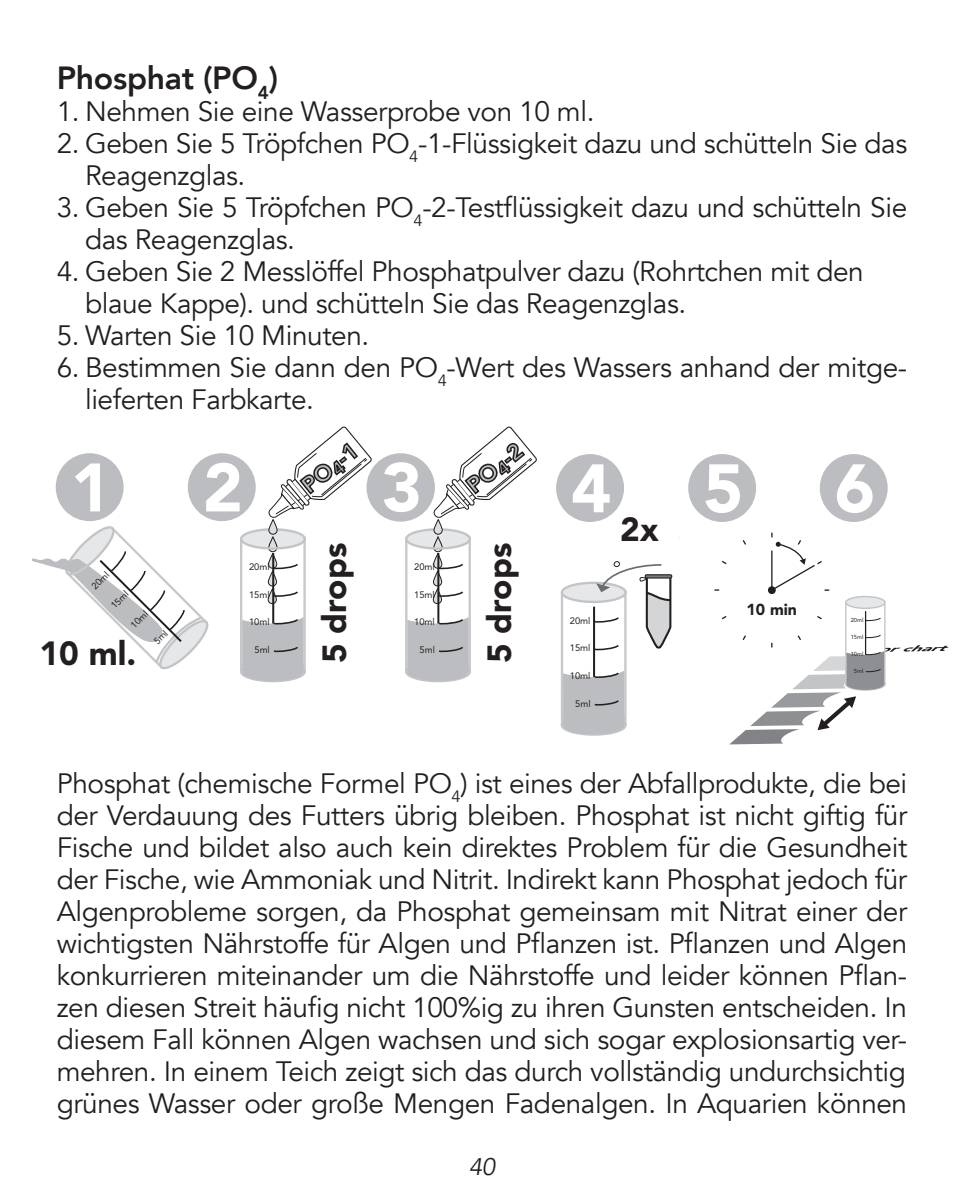
<style>
.page{position:relative;width:964px;height:1191px;background:#fff}
.page>*{position:absolute;margin:0;border:0;box-sizing:border-box;transform-origin:0 0}
.t1{font:900 68px "Avenir LT Std";color:#fff}
.t2{font:900 67.6px "Avenir LT Std";color:#fff}
.t3{font:900 33.2px "Avenir LT Std";color:#231f20}
.t4{font:800 32px "Avenir";letter-spacing:-.01em;color:#231f20}
.t5{font:28px/32px "Avenir";letter-spacing:-.015em;color:#231f20}
.t6{font:italic 24px "Avenir";color:#231f20}
.t7{font:900 22.8px "Avenir LT Std";color:#bbbcbf}
.t8{font:900 16px "Avenir LT Std";color:#231f20}
.t9{font:9.2px "Avenir LT Std";color:#231f20}
.t10{font:5.6px "Avenir LT Std";color:#231f20}
</style>
<div class="page">
<div style="left:845px;top:601px;width:40px;height:83px;border:1px solid #c7c8ca"></div>
<div style="left:846px;top:596px;width:39px;height:12px;background:#e6e7e9;border-radius:50%"></div>
<div style="left:845px;top:596px;width:40px;height:13px;border:1px solid #c3c4c7;border-radius:50%"></div>
<hr style="left:865px;top:611px;width:1px;height:70px;background:#231f20">
<svg style="left:866px;top:617px;width:15px;height:4px"></svg>
<svg style="left:742px;top:540px;width:4px;height:5px"></svg>
<svg style="left:722px;top:560px;width:5px;height:5px"></svg>
<svg style="left:722px;top:616px;width:5px;height:4px"></svg>
<svg style="left:729px;top:634px;width:220px;height:111px"></svg>
<svg style="left:817px;top:616px;width:5px;height:4px"></svg>
<div style="left:768px;top:586px;width:8px;height:8px;border:1px solid #231f20;border-radius:50%"></div>
<svg style="left:770px;top:532px;width:59px;height:60px"></svg>
<div style="left:820px;top:454px;width:67px;height:68px;background:#bcbdc0;border-radius:50%"></div>
<div style="left:688px;top:454px;width:68px;height:68px;background:#bcbdc0;border-radius:50%"></div>
<div style="left:366px;top:453px;width:69px;height:68px;background:#bcbdc0;border-radius:50%"></div>
<svg style="left:241px;top:529px;width:64px;height:19px"></svg>
<div style="left:240px;top:528px;width:66px;height:21px;border:2px solid #c3c4c7;border-radius:50%"></div>
<div style="left:188px;top:453px;width:68px;height:68px;background:#bcbdc0;border-radius:50%"></div>
<div style="left:56px;top:453px;width:68px;height:68px;background:#bcbdc0;border-radius:50%"></div>
<div style="left:556px;top:454px;width:68px;height:68px;background:#bcbdc0;border-radius:50%"></div>
<svg style="left:269px;top:519px;width:8px;height:15px"></svg>
<div style="left:268px;top:519px;width:9px;height:15px;border:1px solid #231f20;border-radius:4px"></div>
<svg style="left:268px;top:426px;width:105px;height:94px"></svg>
<svg style="left:240px;top:535px;width:66px;height:148px"></svg>
<svg style="left:406px;top:529px;width:64px;height:19px"></svg>
<div style="left:405px;top:528px;width:66px;height:21px;border:2px solid #c3c4c7;border-radius:50%"></div>
<svg style="left:434px;top:519px;width:8px;height:15px"></svg>
<div style="left:433px;top:519px;width:10px;height:15px;border:1px solid #231f20;border-radius:4px"></div>
<svg style="left:433px;top:426px;width:104px;height:94px"></svg>
<svg style="left:405px;top:535px;width:66px;height:148px"></svg>
<svg style="left:560px;top:537px;width:120px;height:199px"></svg>
<svg style="left:32px;top:526px;width:177px;height:144px"></svg>
<p class="t4" style="left:57px;top:53px;width:223px">Phosphat (PO<sub>4</sub>)</p>
<p class="t5" style="left:57px;top:96px;width:539px">1. Nehmen Sie eine Wasserprobe von 10 ml.</p>
<p class="t5" style="left:85px;top:128px;width:824px;text-indent:-28px">2. Geben Sie 5 Tröpfchen PO<sub>4</sub>-1-Flüssigkeit dazu und schütteln Sie das<br>Reagenzglas.</p>
<p class="t5" style="left:85px;top:192px;width:824px;text-indent:-28px">3. Geben Sie 5 Tröpfchen PO<sub>4</sub>-2-Testflüssigkeit dazu und schütteln Sie das Reagenzglas.</p>
<p class="t5" style="left:85px;top:256px;width:780px;text-indent:-28px">4. Geben Sie 2 Messlöffel Phosphatpulver dazu (Rohrtchen mit den blaue Kappe). und schütteln Sie das Reagenzglas.</p>
<p class="t5" style="left:57px;top:320px;width:314px">5. Warten Sie 10 Minuten.</p>
<p class="t5" style="left:85px;top:352px;width:824px;text-indent:-28px">6. Bestimmen Sie dann den PO<sub>4</sub>-Wert des Wassers anhand der mitge&shy;lieferten Farbkarte.</p>
<h2 class="t2" style="left:71px;top:447px;width:42px">1</h2>
<p class="t9" style="left:89px;top:584px;width:22px;rotate:-45deg">20ml</p>
<p class="t9" style="left:109px;top:603px;width:22px;rotate:-45deg">15ml</p>
<p class="t9" style="left:128px;top:623px;width:22px;rotate:-45deg">10ml</p>
<p class="t3" style="left:40px;top:633px;width:98px">10 ml.</p>
<h2 class="t2" style="left:203px;top:447px;width:42px">2</h2>
<p class="t9" style="left:249px;top:561px;width:22px">20ml</p>
<p class="t9" style="left:249px;top:589px;width:22px">15ml</p>
<p class="t9" style="left:249px;top:617px;width:22px">10ml</p>
<p class="t9" style="left:254px;top:644px;width:17px">5ml</p>
<p class="t7" style="left:296px;top:478px;width:66px;rotate:-39deg">PO<sub>4</sub>-1</p>
<p class="t3" style="left:314px;top:663px;width:122px;rotate:-90deg">5 drops</p>
<p class="t7" style="left:461px;top:478px;width:66px;rotate:-39deg">PO<sub>4</sub>-2</p>
<h1 class="t1" style="left:382px;top:446px;width:42px">3</h1>
<h2 class="t2" style="left:703px;top:448px;width:42px">5</h2>
<h2 class="t2" style="left:835px;top:448px;width:42px">6</h2>
<h2 class="t2" style="left:571px;top:448px;width:42px">4</h2>
<p class="t9" style="left:414px;top:561px;width:22px">20ml</p>
<p class="t9" style="left:414px;top:589px;width:22px">15ml</p>
<p class="t9" style="left:414px;top:617px;width:22px">10ml</p>
<p class="t9" style="left:419px;top:644px;width:17px">5ml</p>
<p class="t3" style="left:479px;top:663px;width:122px;rotate:-90deg">5 drops</p>
<p class="t9" style="left:570px;top:615px;width:22px">20ml</p>
<p class="t9" style="left:570px;top:642px;width:22px">15ml</p>
<p class="t9" style="left:570px;top:670px;width:22px">10ml</p>
<p class="t9" style="left:575px;top:698px;width:17px">5ml</p>
<p class="t3" style="left:620px;top:509px;width:40px">2x</p>
<p class="t8" style="left:746px;top:600px;width:52px">10 min</p>
<p class="t10" style="left:850px;top:616px;width:14px">20ml</p>
<p class="t10" style="left:850px;top:633px;width:14px">15ml</p>
<p class="t10" style="left:850px;top:650px;width:14px">10ml</p>
<p class="t10" style="left:854px;top:667px;width:11px">5ml</p>
<p class="t5" style="left:57px;top:768px;width:852px;text-align:justify">Phosphat (chemische Formel PO<sub>4</sub>) ist eines der Abfallprodukte, die bei der Verdauung des Futters übrig bleiben. Phosphat ist nicht giftig für Fische und bildet also auch kein direktes Problem für die Gesundheit der Fische, wie Ammoniak und Nitrit. Indirekt kann Phosphat jedoch für Algenprobleme sorgen, da Phosphat gemeinsam mit Nitrat einer der wichtigsten Nährstoffe für Algen und Pflanzen ist. Pflanzen und Algen konkurrieren miteinander um die Nährstoffe und leider können Pflan&shy;zen diesen Streit häufig nicht 100%ig zu ihren Gunsten entscheiden. In diesem Fall können Algen wachsen und sich sogar explosionsartig ver&shy;mehren. In einem Teich zeigt sich das durch vollständig undurchsichtig grünes Wasser oder große Mengen Fadenalgen. In Aquarien können</p>
<p class="t6" style="left:469px;top:1152px;width:28px">40</p>
</div>
